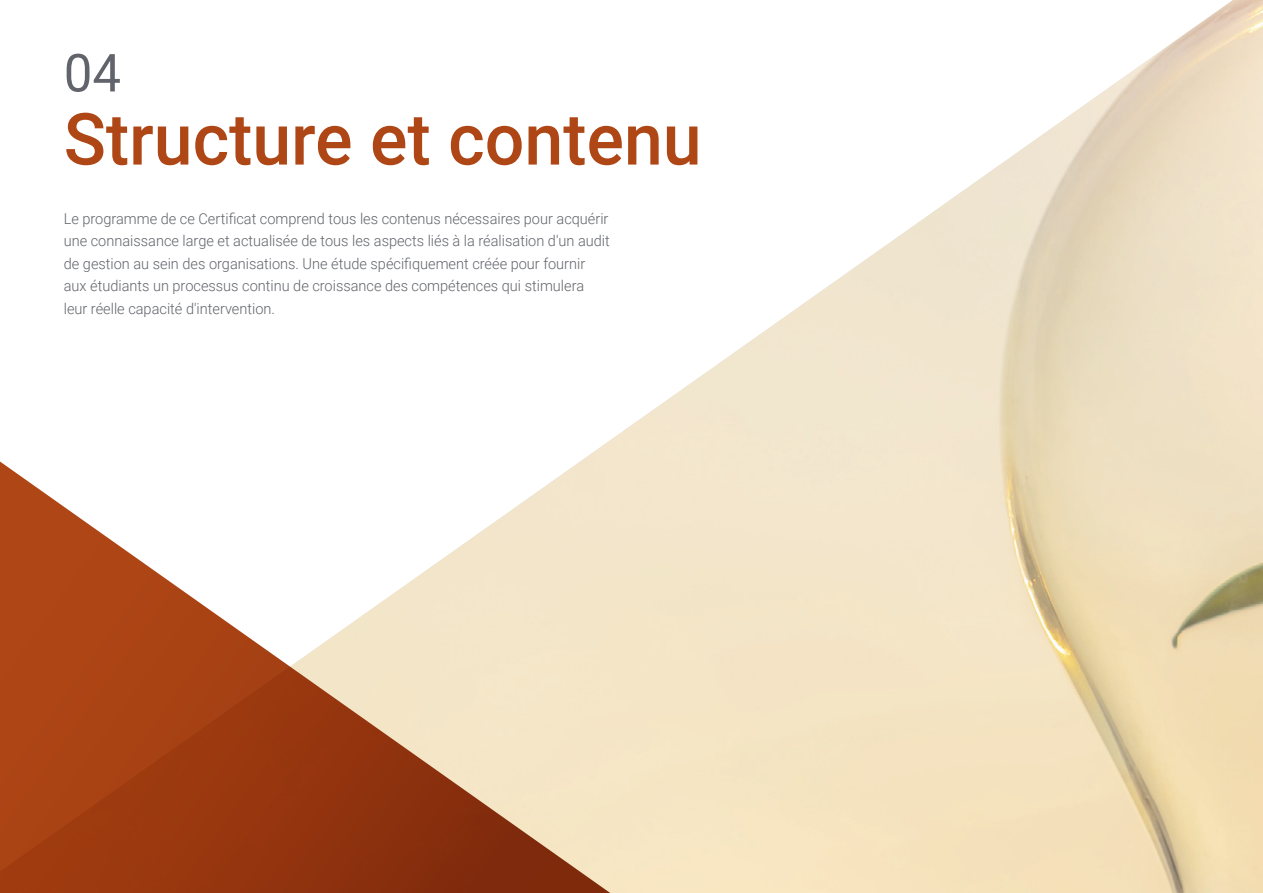
<style>
.page{position:relative;width:1263px;height:893px;background:#fff}
.page>*{position:absolute;margin:0;border:0;box-sizing:border-box;transform-origin:0 0}
.t1{font:500 72px "Roboto";color:#ae4615}
.t2{font:52.5px "Roboto";color:#61646a}
.t3{font:300 15px/22.5px "Roboto";color:#61646a}
</style>
<div class="page">
<img style="left:602px;top:0;width:661px;height:893px">
<svg style="left:0;top:446px;width:640px;height:447px"></svg>
<h2 class="t2" style="left:64px;top:36px;width:59px">04</h2>
<h1 class="t1" style="left:64px;top:89px;width:639px">Structure et contenu</h1>
<p class="t3" style="left:64px;top:207px;width:547px">Le programme de ce Certificat comprend tous les contenus nécessaires pour acquérir une connaissance large et actualisée de tous les aspects liés à la réalisation d'un audit de gestion au sein des organisations. Une étude spécifiquement créée pour fournir aux étudiants un processus continu de croissance des compétences qui stimulera leur réelle capacité d'intervention.</p>
</div>
